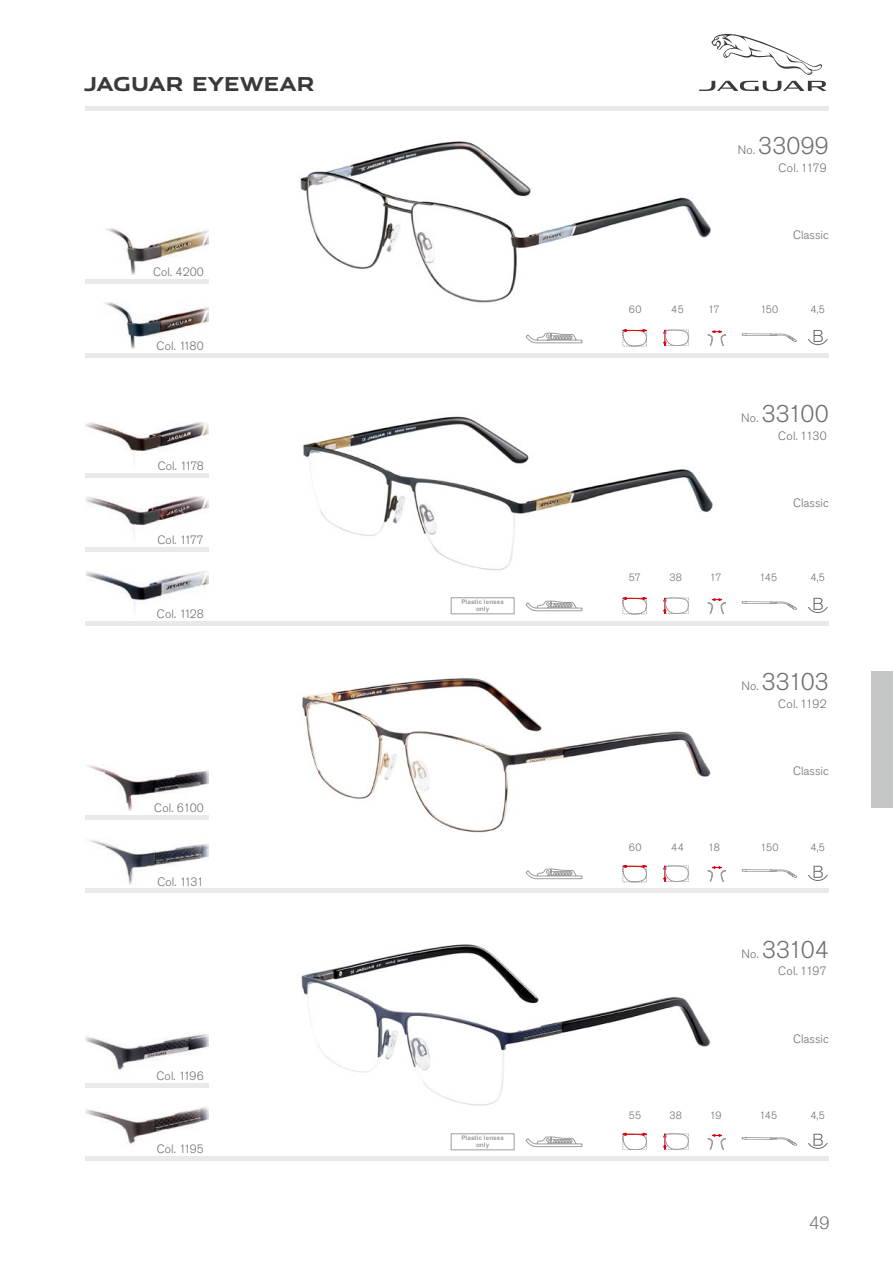
<style>
.page{position:relative;width:893px;height:1263px;background:#fff}
.page>*{position:absolute;margin:0;border:0;box-sizing:border-box;transform-origin:0 0}
.t1{font:300 24px "Akzidenz Grotesk Std";color:#6e6e6e}
.t2{font:700 19.2px "Jaguar Modern";color:#3a3a39}
.t3{font:300 18px "Helvetica Neue";color:#6e6e6e}
.t4{font:300 12px "Akzidenz Grotesk Std";color:#6e6e6e}
.t5{font:300 10.5px "Akzidenz Grotesk Std";letter-spacing:.015em;color:#6e6e6e}
.t6{font:700 6.45px/7.6px "Arial";letter-spacing:.005em;color:#9c9c9d;text-align:center}
.s1{font-size:12px}
</style>
<div class="page">
<div style="left:872px;top:672px;width:21px;height:136px;background:#c5c6c6"></div>
<div style="left:85px;top:106px;width:744px;height:5px;background:#e9e9e9"></div>
<svg style="left:699px;top:34px;width:128px;height:57px"></svg>
<hr style="left:85px;top:353px;width:744px;height:4px;background:#e9e9e9">
<img style="left:300px;top:141px;width:411px;height:162px">
<img style="left:106px;top:229px;width:102px;height:45px">
<hr style="left:85px;top:279px;width:123px;height:4px;background:#e9e9e9">
<img style="left:104px;top:303px;width:104px;height:45px">
<svg style="left:623px;top:329px;width:24px;height:17px"></svg>
<svg style="left:664px;top:330px;width:25px;height:16px"></svg>
<svg style="left:708px;top:330px;width:18px;height:16px"></svg>
<svg style="left:742px;top:334px;width:55px;height:8px"></svg>
<svg style="left:808px;top:330px;width:20px;height:15px"></svg>
<svg style="left:535px;top:332px;width:48px;height:12px"></svg>
<svg style="left:525px;top:333px;width:57px;height:10px"></svg>
<hr style="left:85px;top:621px;width:744px;height:4px;background:#e9e9e9">
<img style="left:303px;top:416px;width:410px;height:155px">
<img style="left:85px;top:497px;width:123px;height:39px">
<hr style="left:85px;top:547px;width:123px;height:4px;background:#e9e9e9">
<img style="left:85px;top:571px;width:123px;height:41px">
<svg style="left:623px;top:597px;width:24px;height:17px"></svg>
<svg style="left:663px;top:598px;width:26px;height:16px"></svg>
<svg style="left:708px;top:598px;width:18px;height:16px"></svg>
<svg style="left:742px;top:602px;width:55px;height:7px"></svg>
<svg style="left:808px;top:598px;width:20px;height:15px"></svg>
<svg style="left:535px;top:600px;width:48px;height:12px"></svg>
<svg style="left:525px;top:601px;width:57px;height:10px"></svg>
<img style="left:85px;top:423px;width:123px;height:31px">
<hr style="left:85px;top:473px;width:123px;height:4px;background:#e9e9e9">
<hr style="left:85px;top:889px;width:744px;height:4px;background:#e9e9e9">
<img style="left:302px;top:678px;width:409px;height:155px">
<img style="left:87px;top:765px;width:121px;height:45px">
<hr style="left:85px;top:815px;width:123px;height:4px;background:#e9e9e9">
<img style="left:89px;top:840px;width:119px;height:44px">
<svg style="left:623px;top:865px;width:24px;height:17px"></svg>
<svg style="left:663px;top:865px;width:26px;height:17px"></svg>
<svg style="left:708px;top:866px;width:18px;height:16px"></svg>
<svg style="left:742px;top:869px;width:55px;height:8px"></svg>
<svg style="left:808px;top:866px;width:20px;height:15px"></svg>
<svg style="left:535px;top:876px;width:48px;height:4px"></svg>
<svg style="left:525px;top:868px;width:57px;height:11px"></svg>
<hr style="left:85px;top:1157px;width:744px;height:4px;background:#e9e9e9">
<img style="left:301px;top:944px;width:410px;height:162px">
<img style="left:85px;top:1034px;width:123px;height:36px">
<hr style="left:85px;top:1083px;width:123px;height:4px;background:#e9e9e9">
<img style="left:85px;top:1106px;width:123px;height:39px">
<svg style="left:623px;top:1133px;width:24px;height:17px"></svg>
<svg style="left:663px;top:1133px;width:26px;height:17px"></svg>
<svg style="left:708px;top:1134px;width:18px;height:16px"></svg>
<svg style="left:742px;top:1137px;width:55px;height:8px"></svg>
<svg style="left:808px;top:1134px;width:20px;height:15px"></svg>
<div style="left:523px;top:1133px;width:62px;height:16px;background:linear-gradient(to right,#fbfbfb,#f8f8f8)"></div>
<svg style="left:525px;top:1136px;width:57px;height:11px"></svg>
<svg style="left:450px;top:597px;width:1px;height:17px"></svg>
<div style="left:451px;top:597px;width:63px;height:17px;border:1px solid #9c9c9d"></div>
<svg style="left:450px;top:1133px;width:1px;height:17px"></svg>
<div style="left:451px;top:1133px;width:63px;height:17px;border:1px solid #9c9c9d"></div>
<h2 class="t2" style="left:84px;top:68px;width:232px">JAGUAR EYEWEAR</h2>
<p class="t4" style="left:153px;top:265px;width:52px">Col. 4200</p>
<p class="t4" style="left:157px;top:339px;width:49px">Col. 1180</p>
<p class="t4" style="left:158px;top:459px;width:48px">Col. 1178</p>
<p class="t4" style="left:158px;top:533px;width:48px">Col. 1177</p>
<p class="t4" style="left:157px;top:607px;width:48px">Col. 1128</p>
<p class="t4" style="left:154px;top:801px;width:51px">Col. 6100</p>
<p class="t4" style="left:157px;top:875px;width:48px">Col. 1131</p>
<p class="t4" style="left:157px;top:1069px;width:49px">Col. 1196</p>
<p class="t4" style="left:157px;top:1142px;width:49px">Col. 1195</p>
<p class="t6" style="left:461px;top:598px;width:44px">Plastic lenses only</p>
<p class="t6" style="left:461px;top:1134px;width:44px">Plastic lenses only</p>
<h1 class="t1" style="left:738px;top:132px;width:93px"><span class="s1">No.</span> 33099</h1>
<p class="t4" style="left:779px;top:161px;width:50px">Col. 1179</p>
<p class="t4" style="left:793px;top:228px;width:37px">Classic</p>
<p class="t5" style="left:629px;top:303px;width:14px">60</p>
<p class="t5" style="left:671px;top:303px;width:14px">45</p>
<p class="t5" style="left:708px;top:303px;width:13px">17</p>
<p class="t5" style="left:760px;top:303px;width:20px">150</p>
<p class="t5" style="left:810px;top:303px;width:16px">4,5</p>
<h1 class="t1" style="left:741px;top:400px;width:89px"><span class="s1">No.</span> 33100</h1>
<p class="t4" style="left:778px;top:429px;width:50px">Col. 1130</p>
<p class="t4" style="left:793px;top:496px;width:37px">Classic</p>
<p class="t5" style="left:629px;top:571px;width:14px">57</p>
<p class="t5" style="left:669px;top:571px;width:14px">38</p>
<p class="t5" style="left:710px;top:571px;width:13px">17</p>
<p class="t5" style="left:759px;top:571px;width:19px">145</p>
<p class="t5" style="left:810px;top:571px;width:16px">4,5</p>
<h1 class="t1" style="left:741px;top:668px;width:89px"><span class="s1">No.</span> 33103</h1>
<p class="t4" style="left:778px;top:697px;width:50px">Col. 1192</p>
<p class="t4" style="left:793px;top:764px;width:37px">Classic</p>
<p class="t5" style="left:629px;top:841px;width:14px">60</p>
<p class="t5" style="left:671px;top:841px;width:14px">44</p>
<p class="t5" style="left:708px;top:841px;width:13px">18</p>
<p class="t5" style="left:761px;top:841px;width:20px">150</p>
<p class="t5" style="left:810px;top:841px;width:16px">4,5</p>
<h1 class="t1" style="left:741px;top:936px;width:89px"><span class="s1">No.</span> 33104</h1>
<p class="t4" style="left:778px;top:964px;width:50px">Col. 1197</p>
<p class="t4" style="left:793px;top:1032px;width:37px">Classic</p>
<p class="t5" style="left:629px;top:1109px;width:14px">55</p>
<p class="t5" style="left:669px;top:1109px;width:14px">38</p>
<p class="t5" style="left:710px;top:1109px;width:13px">19</p>
<p class="t5" style="left:759px;top:1109px;width:19px">145</p>
<p class="t5" style="left:810px;top:1109px;width:16px">4,5</p>
<h3 class="t3" style="left:809px;top:1208px;width:22px">49</h3>
</div>
